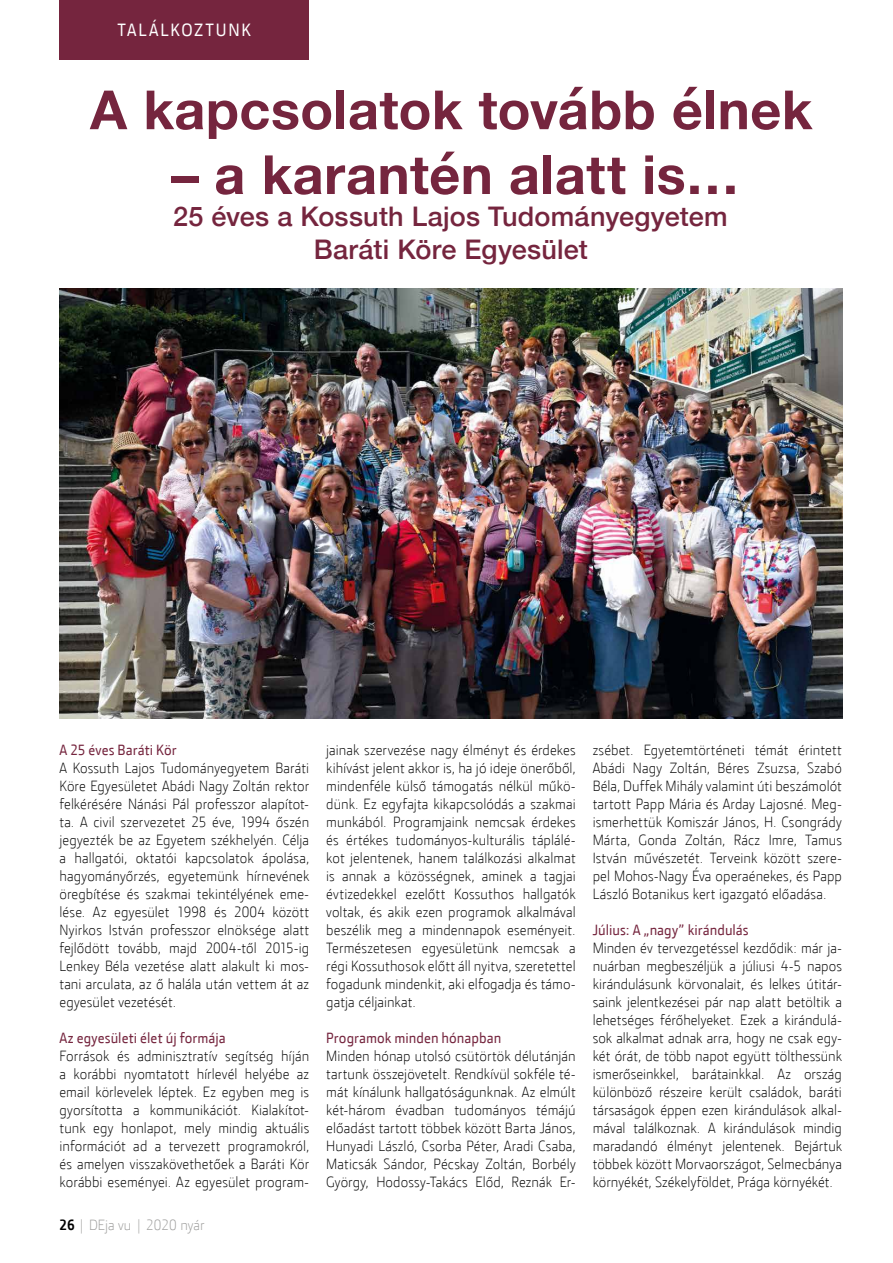
<style>
.page{position:relative;width:893px;height:1263px;background:#fff}
.page>*{position:absolute;margin:0;border:0;box-sizing:border-box;transform-origin:0 0}
.t1{font:700 54px "Helvetica Neue";letter-spacing:.01em;color:#75253e}
.t2{font:500 27px/32.4px "Helvetica Neue";letter-spacing:.01em;color:#75253e;text-align:center}
.t3{font:18px "JD Sans";letter-spacing:.105em;color:#fff}
.t4{font:300 15px/18px "JD Sans";letter-spacing:.005em;color:#000;text-align:justify}
.t5{font:15px "JD Sans";letter-spacing:.005em;color:#75253e}
.t6{font:300 15px "JD Sans";color:#9d9d9c}
.s1{font-weight:700;color:#000}
</style>
<div class="page">
<div style="left:60px;top:0;width:249px;height:60px;background:#75253e"></div>
<img style="left:60px;top:289px;width:782px;height:429px">
<p class="t3" style="left:118px;top:18px;width:135px">TALÁLKOZTUNK</p>
<h1 class="t1" style="left:90px;top:68px;width:724px">A kapcsolatok tovább élnek</h1>
<h1 class="t1" style="left:171px;top:132px;width:570px">– a karantén alatt is…</h1>
<h2 class="t2" style="left:173px;top:198px;width:556px">25 éves a Kossuth Lajos Tudományegyetem<br>Baráti Köre Egyesület</h2>
<p class="t5" style="left:60px;top:740px;width:119px">A 25 éves Baráti Kör</p>
<p class="t4" style="left:60px;top:758px;width:251px">A Kossuth Lajos Tudományegyetem Baráti Köre Egyesületet Abádi Nagy Zoltán rektor felkérésére Nánási Pál professzor alapítot&shy;ta. A civil szervezetet 25 éve, 1994 őszén jegyezték be az Egyetem székhelyén. Célja a hallgatói, oktatói kapcsolatok ápolása, hagyományőrzés, egyetemünk hírnevének öregbítése és szakmai tekintélyének eme&shy;lése. Az egyesület 1998 és 2004 között Nyirkos István professzor elnöksége alatt fejlődött tovább, majd 2004-től 2015-ig Lenkey Béla vezetése alatt alakult ki mos&shy;tani arculata, az ő halála után vettem át az egyesület vezetését.</p>
<p class="t5" style="left:60px;top:1028px;width:168px">Az egyesületi élet új formája</p>
<p class="t4" style="left:60px;top:1046px;width:251px">Források és adminisztratív segítség híján a korábbi nyomtatott hírlevél helyébe az email körlevelek léptek. Ez egyben meg is gyorsította a kommunikációt. Kialakítot&shy;tunk egy honlapot, mely mindig aktuális információt ad a tervezett programokról, és amelyen visszakövethetőek a Baráti Kör korábbi eseményei. Az egyesület program-</p>
<p class="t6" style="left:60px;top:1215px;width:147px"><span class="s1">26</span> | DEja vu | 2020 nyár</p>
<p class="t4" style="left:326px;top:740px;width:251px">jainak szervezése nagy élményt és érdekes kihívást jelent akkor is, ha jó ideje önerőből, mindenféle külső támogatás nélkül műkö&shy;dünk. Ez egyfajta kikapcsolódás a szakmai munkából. Programjaink nemcsak érdekes és értékes tudományos-kulturális táplálé&shy;kot jelentenek, hanem találkozási alkalmat is annak a közösségnek, aminek a tagjai évtizedekkel ezelőtt Kossuthos hallgatók voltak, és akik ezen programok alkalmával beszélik meg a mindennapok eseményeit.<br>Természetesen egyesületünk nemcsak a régi Kossuthosok előtt áll nyitva, szeretettel fogadunk mindenkit, aki elfogadja és támo&shy;gatja céljainkat.</p>
<p class="t5" style="left:326px;top:1028px;width:177px">Programok minden hónapban</p>
<p class="t4" style="left:326px;top:1046px;width:251px">Minden hónap utolsó csütörtök délutánján tartunk összejövetelt. Rendkívül sokféle té&shy;mát kínálunk hallgatóságunknak. Az elmúlt két-három évadban tudományos témájú előadást tartott többek között Barta János, Hunyadi László, Csorba Péter, Aradi Csaba, Maticsák Sándor, Pécskay Zoltán, Borbély György, Hodossy-Takács Előd, Reznák Er-</p>
<p class="t4" style="left:593px;top:740px;width:251px">zsébet. Egyetemtörténeti témát érintett Abádi Nagy Zoltán, Béres Zsuzsa, Szabó Béla, Duffek Mihály valamint úti beszámolót tartott Papp Mária és Arday Lajosné. Meg&shy;ismerhettük Komiszár János, H. Csongrády Márta, Gonda Zoltán, Rácz Imre, Tamus István művészetét. Terveink között szere&shy;pel Mohos-Nagy Éva operaénekes, és Papp László Botanikus kert igazgató előadása.</p>
<p class="t5" style="left:593px;top:920px;width:158px">Július: A „nagy” kirándulás</p>
<p class="t4" style="left:593px;top:938px;width:251px">Minden év tervezgetéssel kezdődik: már ja&shy;nuárban megbeszéljük a júliusi 4-5 napos kirándulásunk körvonalait, és lelkes útitár&shy;saink jelentkezései pár nap alatt betöltik a lehetséges férőhelyeket. Ezek a kirándulá&shy;sok alkalmat adnak arra, hogy ne csak egy&shy;két órát, de több napot együtt tölthessünk ismerőseinkkel, barátainkkal. Az ország különböző részeire került családok, baráti társaságok éppen ezen kirándulások alkal&shy;mával találkoznak. A kirándulások mindig maradandó élményt jelentenek. Bejártuk többek között Morvaországot, Selmecbánya környékét, Székelyföldet, Prága környékét.</p>
</div>
